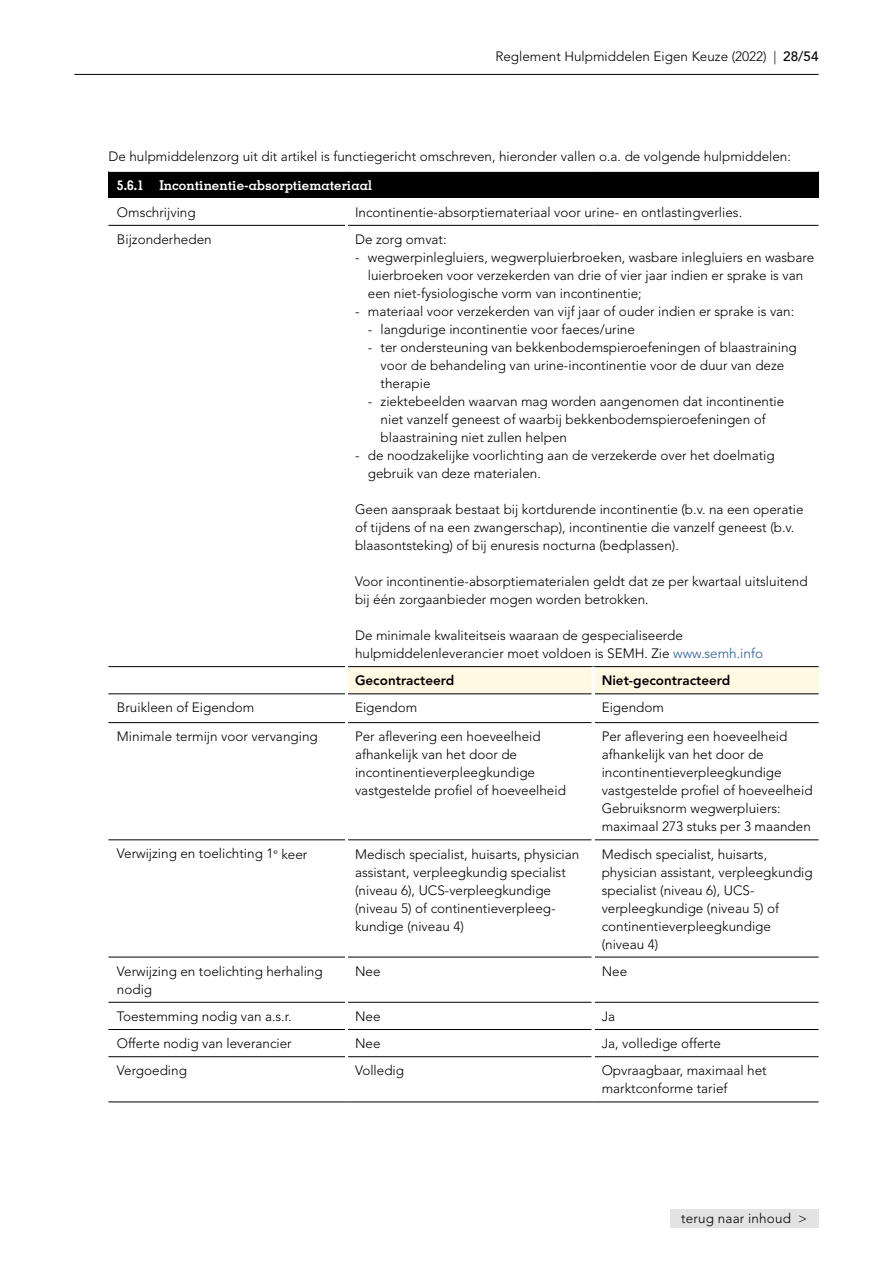
<style>
.page{position:relative;width:893px;height:1263px;background:#fff}
.page>*{position:absolute;margin:0;border:0;box-sizing:border-box;transform-origin:0 0}
.t1{font:300 13.5px/18px "Avenir LT Std";color:#000}
.t2{font:700 13.5px "Memphis LT Std";color:#fff}
.t3{font:800 13.5px "Avenir LT Std";color:#000}
.s1{font-weight:500}
.s2{color:#275b9b}
</style>
<div class="page">
<hr style="left:74px;top:74px;width:745px;height:1px;background:#000">
<div style="left:670px;top:1209px;width:149px;height:19px;background:#e3e3e3"></div>
<div style="left:108px;top:171px;width:711px;height:27px;background:#000"></div>
<div style="left:348px;top:667px;width:471px;height:26px;background:#fff8e3"></div>
<hr style="left:108px;top:225px;width:237px;height:1px;background:#000">
<hr style="left:348px;top:225px;width:245px;height:1px;background:#000">
<hr style="left:593px;top:225px;width:226px;height:1px;background:#000">
<hr style="left:108px;top:666px;width:237px;height:1px;background:#000">
<hr style="left:348px;top:666px;width:245px;height:1px;background:#000">
<hr style="left:593px;top:666px;width:226px;height:1px;background:#000">
<hr style="left:108px;top:693px;width:237px;height:1px;background:#000">
<hr style="left:348px;top:693px;width:244px;height:1px;background:#000">
<hr style="left:595px;top:693px;width:224px;height:1px;background:#000">
<hr style="left:108px;top:722px;width:237px;height:1px;background:#000">
<hr style="left:348px;top:722px;width:244px;height:1px;background:#000">
<hr style="left:595px;top:722px;width:224px;height:1px;background:#000">
<hr style="left:108px;top:839px;width:237px;height:1px;background:#000">
<hr style="left:348px;top:839px;width:244px;height:1px;background:#000">
<hr style="left:595px;top:839px;width:224px;height:1px;background:#000">
<hr style="left:108px;top:957px;width:237px;height:1px;background:#000">
<hr style="left:348px;top:957px;width:244px;height:1px;background:#000">
<hr style="left:595px;top:957px;width:224px;height:1px;background:#000">
<hr style="left:108px;top:1002px;width:237px;height:1px;background:#000">
<hr style="left:348px;top:1002px;width:244px;height:1px;background:#000">
<hr style="left:595px;top:1002px;width:224px;height:1px;background:#000">
<hr style="left:108px;top:1029px;width:237px;height:1px;background:#000">
<hr style="left:348px;top:1029px;width:244px;height:1px;background:#000">
<hr style="left:595px;top:1029px;width:224px;height:1px;background:#000">
<hr style="left:108px;top:1056px;width:237px;height:1px;background:#000">
<hr style="left:348px;top:1056px;width:244px;height:1px;background:#000">
<hr style="left:595px;top:1056px;width:224px;height:1px;background:#000">
<hr style="left:592px;top:667px;width:3px;height:27px;background:#fff">
<hr style="left:108px;top:1101px;width:239px;height:1px;background:#000">
<hr style="left:347px;top:1101px;width:246px;height:1px;background:#000">
<hr style="left:593px;top:1101px;width:226px;height:1px;background:#000">
<hr style="left:108px;top:171px;width:239px;height:1px;background:#fff">
<hr style="left:347px;top:171px;width:246px;height:1px;background:#fff">
<hr style="left:593px;top:171px;width:226px;height:1px;background:#fff">
<p class="t1" style="left:495px;top:47px;width:325px">Reglement Hulpmiddelen Eigen Keuze (2022) | <span class="s1">28/54</span></p>
<p class="t1" style="left:108px;top:147px;width:684px">De hulpmiddelenzorg uit dit artikel is functiegericht omschreven, hieronder vallen o.a. de volgende hulpmiddelen:</p>
<p class="t2" style="left:117px;top:176px;width:257px">5.6.1 Incontinentie-absorptiemateriaal</p>
<p class="t1" style="left:117px;top:203px;width:80px">Omschrijving</p>
<p class="t1" style="left:355px;top:203px;width:389px">Incontinentie-absorptiemateriaal voor urine- en ontlastingverlies.</p>
<p class="t1" style="left:117px;top:230px;width:96px">Bijzonderheden</p>
<p class="t1" style="left:355px;top:230px;width:93px">De zorg omvat:</p>
<p class="t1" style="left:368px;top:248px;width:448px;text-indent:-13px">- wegwerpinlegluiers, wegwerpluierbroeken, wasbare inlegluiers en wasbare luierbroeken voor verzekerden van drie of vier jaar indien er sprake is van een niet-fysiologische vorm van incontinentie;</p>
<p class="t1" style="left:355px;top:302px;width:441px">- materiaal voor verzekerden van vijf jaar of ouder indien er sprake is van:</p>
<p class="t1" style="left:368px;top:320px;width:269px">- langdurige incontinentie voor faeces/urine</p>
<p class="t1" style="left:381px;top:338px;width:418px;text-indent:-13px">- ter ondersteuning van bekkenbodemspieroefeningen of blaastraining voor de behandeling van urine-incontinentie voor de duur van deze therapie</p>
<p class="t1" style="left:381px;top:392px;width:405px;text-indent:-13px">- ziektebeelden waarvan mag worden aangenomen dat incontinentie niet vanzelf geneest of waarbij bekkenbodemspieroefeningen of blaastraining niet zullen helpen</p>
<p class="t1" style="left:368px;top:446px;width:408px;text-indent:-13px">- de noodzakelijke voorlichting aan de verzekerde over het doelmatig gebruik van deze materialen.</p>
<p class="t1" style="left:355px;top:500px;width:450px">Geen aanspraak bestaat bij kortdurende incontinentie (b.v. na een operatie of tijdens of na een zwangerschap), incontinentie die vanzelf geneest (b.v. blaasontsteking) of bij enuresis nocturna (bedplassen).</p>
<p class="t1" style="left:355px;top:572px;width:454px">Voor incontinentie-absorptiematerialen geldt dat ze per kwartaal uitsluitend bij één zorgaanbieder mogen worden betrokken.</p>
<p class="t1" style="left:355px;top:626px;width:409px">De minimale kwaliteitseis waaraan de gespecialiseerde hulpmiddelenleverancier moet voldoen is SEMH. Zie <span class="s2">www.semh.info</span></p>
<p class="t3" style="left:355px;top:673px;width:101px">Gecontracteerd</p>
<p class="t3" style="left:602px;top:673px;width:130px">Niet-gecontracteerd</p>
<p class="t1" style="left:117px;top:699px;width:139px">Bruikleen of Eigendom</p>
<p class="t1" style="left:355px;top:699px;width:64px">Eigendom</p>
<p class="t1" style="left:602px;top:699px;width:64px">Eigendom</p>
<p class="t1" style="left:117px;top:728px;width:202px">Minimale termijn voor vervanging</p>
<p class="t1" style="left:355px;top:728px;width:212px">Per aflevering een hoeveelheid afhankelijk van het door de incontinentieverpleegkundige vastgestelde profiel of hoeveelheid</p>
<p class="t1" style="left:602px;top:728px;width:212px">Per aflevering een hoeveelheid afhankelijk van het door de incontinentieverpleegkundige vastgestelde profiel of hoeveelheid<br>Gebruiksnorm wegwerpluiers: maximaal 273 stuks per 3 maanden</p>
<p class="t1" style="left:117px;top:845px;width:192px">Verwijzing en toelichting 1<sup>e</sup> keer</p>
<p class="t1" style="left:355px;top:845px;width:226px">Medisch specialist, huisarts, physician assistant, verpleegkundig specialist (niveau 6), UCS-verpleegkundige (niveau 5) of continentieverpleeg&shy;kundige (niveau 4)</p>
<p class="t1" style="left:602px;top:845px;width:213px">Medisch specialist, huisarts, physician assistant, verpleegkundig specialist (niveau 6), UCS&shy;verpleegkundige (niveau 5) of continentieverpleegkundige (niveau 4)</p>
<p class="t1" style="left:117px;top:962px;width:207px">Verwijzing en toelichting herhaling nodig</p>
<p class="t1" style="left:355px;top:962px;width:27px">Nee</p>
<p class="t1" style="left:602px;top:962px;width:27px">Nee</p>
<p class="t1" style="left:117px;top:1007px;width:176px">Toestemming nodig van a.s.r.</p>
<p class="t1" style="left:355px;top:1007px;width:27px">Nee</p>
<p class="t1" style="left:602px;top:1007px;width:15px">Ja</p>
<p class="t1" style="left:117px;top:1034px;width:176px">Offerte nodig van leverancier</p>
<p class="t1" style="left:355px;top:1034px;width:27px">Nee</p>
<p class="t1" style="left:602px;top:1034px;width:121px">Ja, volledige offerte</p>
<p class="t1" style="left:117px;top:1062px;width:72px">Vergoeding</p>
<p class="t1" style="left:355px;top:1062px;width:51px">Volledig</p>
<p class="t1" style="left:602px;top:1062px;width:167px">Opvraagbaar, maximaal het marktconforme tarief</p>
<p class="t1" style="left:681px;top:1209px;width:127px">terug naar inhoud &gt;</p>
</div>
